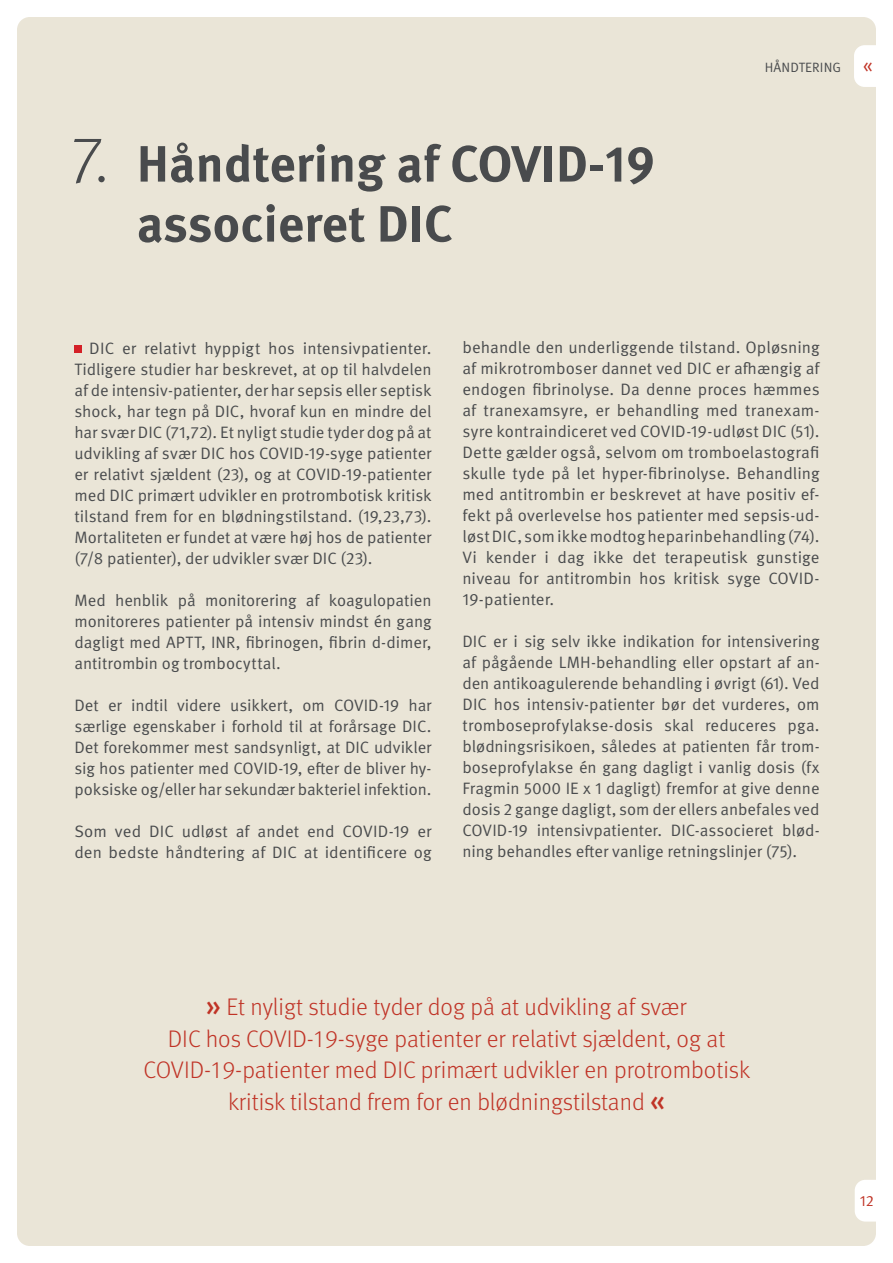
<style>
.page{position:relative;width:893px;height:1263px;background:#fff}
.page>*{position:absolute;margin:0;border:0;box-sizing:border-box;transform-origin:0 0}
.t1{font:700 51px "Meta Pro";color:#494b4d}
.t2{font:300 24px "Meta Pro";color:#c03326}
.t3{font:21px "Meta Pro Norm";color:#c03326}
.Bredtekst_alm{font:16.5px/21px "Meta Pro Norm";color:#494b4d;text-align:justify}
.t4{font:15px "Meta Pro Norm";color:#c03326}
.t5{font:13.5px "Meta Pro Norm";letter-spacing:.01em;color:#494b4d}
.s1{font-weight:300;font-size:66px}
.s2{font-weight:500;font-size:28.5px}
</style>
<div class="page">
<div style="left:17px;top:17px;width:859px;height:1229px;background:#eae5d7;border-radius:13px"></div>
<svg style="left:855px;top:1180px;width:21px;height:41px"></svg>
<svg style="left:854px;top:45px;width:22px;height:42px"></svg>
<div style="left:74px;top:345px;width:8px;height:7px;background:#d42027"></div>
<p class="t1" style="left:72px;top:124px;width:584px"><span class="s1">7.</span> Håndtering af COVID-19</p>
<p class="t1" style="left:137px;top:184px;width:318px">associeret DIC</p>
<p class="t5" style="left:765px;top:57px;width:78px">HÅNDTERING</p>
<p class="t3" style="left:862px;top:49px;width:12px">«</p>
<p class="Bredtekst_alm" style="left:74px;top:336px;width:359px;text-indent:15px">DIC er relativt hyppigt hos intensivpatienter.<br>Tidligere studier har beskrevet, at op til halvdelen af de intensiv-patienter, der har sepsis eller septisk shock, har tegn på DIC, hvoraf kun en mindre del har svær DIC (71,72). Et nyligt studie tyder dog på at udvikling af svær DIC hos COVID-19-syge patienter er relativt sjældent (23), og at COVID-19-patienter med DIC primært udvikler en protrombotisk kritisk tilstand frem for en blødningstilstand. (19,23,73).<br>Mortaliteten er fundet at være høj hos de patienter (7/8 patienter), der udvikler svær DIC (23).</p>
<p class="Bredtekst_alm" style="left:74px;top:588px;width:359px">Med henblik på monitorering af koagulopatien monitoreres patienter på intensiv mindst én gang dagligt med APTT, INR, fibrinogen, fibrin d-dimer, antitrombin og trombocyttal.</p>
<p class="Bredtekst_alm" style="left:74px;top:693px;width:359px">Det er indtil videre usikkert, om COVID-19 har særlige egenskaber i forhold til at forårsage DIC.<br>Det forekommer mest sandsynligt, at DIC udvikler sig hos patienter med COVID-19, efter de bliver hy&shy;poksiske og/eller har sekundær bakteriel infektion.</p>
<p class="Bredtekst_alm" style="left:74px;top:819px;width:359px">Som ved DIC udløst af andet end COVID-19 er den bedste håndtering af DIC at identificere og</p>
<p class="Bredtekst_alm" style="left:462px;top:335px;width:359px">behandle den underliggende tilstand. Opløsning af mikrotromboser dannet ved DIC er afhængig af endogen fibrinolyse. Da denne proces hæmmes af tranexamsyre, er behandling med tranexam&shy;syre kontraindiceret ved COVID-19-udløst DIC (51).<br>Dette gælder også, selvom om tromboelastografi skulle tyde på let hyper-fibrinolyse. Behandling med antitrombin er beskrevet at have positiv ef&shy;fekt på overlevelse hos patienter med sepsis-ud&shy;løst DIC, som ikke modtog heparinbehandling (74).<br>Vi kender i dag ikke det terapeutisk gunstige niveau for antitrombin hos kritisk syge COVID-19-patienter.</p>
<p class="Bredtekst_alm" style="left:462px;top:629px;width:359px">DIC er i sig selv ikke indikation for intensivering af pågående LMH-behandling eller opstart af an&shy;den antikoagulerende behandling i øvrigt (61). Ved DIC hos intensiv-patienter bør det vurderes, om tromboseprofylakse-dosis skal reduceres pga. blødningsrisikoen, således at patienten får trom&shy;boseprofylakse én gang dagligt i vanlig dosis (fx Fragmin 5000 IE x 1 dagligt) fremfor at give denne dosis 2 gange dagligt, som der ellers anbefales ved COVID-19 intensivpatienter. DIC-associeret blød&shy;ning behandles efter vanlige retningslinjer (75).</p>
<p class="t2" style="left:206px;top:989px;width:482px"><span class="s2">»</span> Et nyligt studie tyder dog på at udvikling af svær</p>
<p class="t2" style="left:168px;top:1021px;width:559px">DIC hos COVID-19-syge patienter er relativt sjældent, og at</p>
<p class="t2" style="left:144px;top:1052px;width:608px">COVID-19-patienter med DIC primært udvikler en protrombotisk</p>
<p class="t2" style="left:228px;top:1084px;width:438px">kritisk tilstand frem for en blødningstilstand <span class="s2">«</span></p>
<p class="t4" style="left:860px;top:1190px;width:15px">12</p>
</div>
